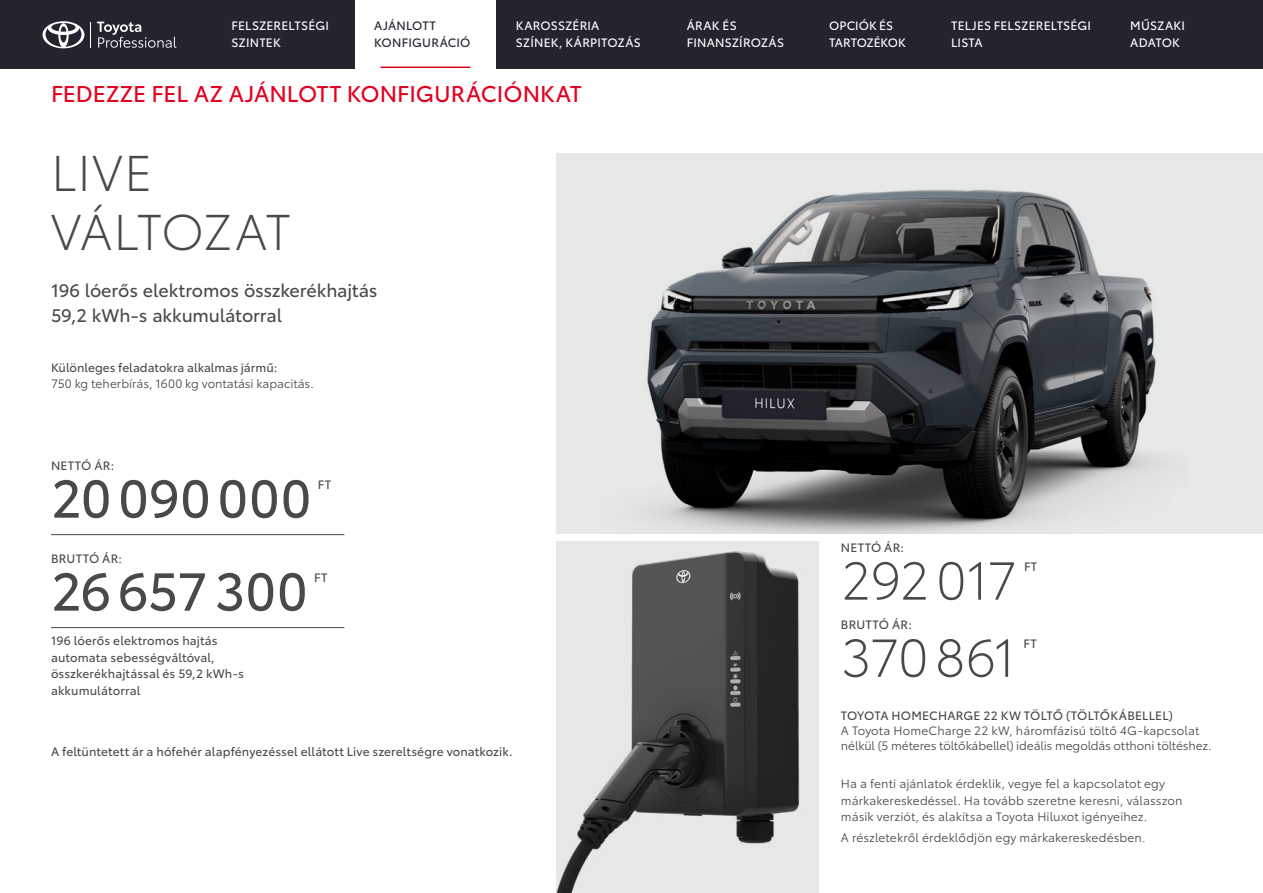
<style>
.page{position:relative;width:1263px;height:893px;background:#fff}
.page>*{position:absolute;margin:0;border:0;box-sizing:border-box;transform-origin:0 0}
.t1{font:52.5px "Toyota Type";letter-spacing:.015em;color:#494948}
.t2{font:300 52.5px "Toyota Type";letter-spacing:-.03em;color:#494948}
.t3{font:300 49.5px/59.4px "Toyota Type";color:#494948}
.t4{font:22.5px "Toyota Type";color:#e3001f}
.t5{font:18px/25.5px "Toyota Type";letter-spacing:-.005em;color:#494948}
.t6{font:12px/16.5px "Toyota Type";letter-spacing:.005em;color:#494948}
.t7{font:12px/16.5px "Toyota Type";letter-spacing:.01em;color:#494948}
.t8{font:12px/16.5px "Toyota Type";letter-spacing:.015em;color:#fff}
.t9{font:12px/16.5px "Toyota Type";letter-spacing:.02em;color:#23242d}
.t10{font:12px/16.5px "Toyota Type";letter-spacing:-.005em;color:#fff}
</style>
<div class="page">
<div style="left:556px;top:153px;width:707px;height:380px;background:#e7e8e8"></div>
<img style="left:647px;top:189px;width:513px;height:344px">
<div style="left:0;top:0;width:1263px;height:68px;background:#23242d"></div>
<svg style="left:97px;top:22px;width:80px;height:26px"></svg>
<svg style="left:90px;top:22px;width:1px;height:26px"></svg>
<svg style="left:43px;top:21px;width:41px;height:27px"></svg>
<div style="left:355px;top:0;width:141px;height:68px;background:#fff"></div>
<hr style="left:381px;top:67px;width:89px;height:1px;background:#e3001f">
<hr style="left:51px;top:534px;width:293px;height:1px;background:#494948">
<hr style="left:51px;top:627px;width:293px;height:1px;background:#494948">
<img style="left:556px;top:542px;width:263px;height:351px">
<p class="t8" style="left:516px;top:17px;width:127px">KAROSSZÉRIA<br>SZÍNEK, KÁRPITOZÁS</p>
<p class="t8" style="left:687px;top:17px;width:99px">ÁRAK ÉS<br>FINANSZÍROZÁS</p>
<p class="t10" style="left:829px;top:17px;width:78px">OPCIÓK ÉS<br>TARTOZÉKOK</p>
<p class="t8" style="left:951px;top:17px;width:142px">TELJES FELSZERELTSÉGI<br>LISTA</p>
<p class="t8" style="left:1130px;top:17px;width:56px">MŰSZAKI<br>ADATOK</p>
<p class="t8" style="left:232px;top:17px;width:99px">FELSZERELTSÉGI<br>SZINTEK</p>
<h3 class="t4" style="left:51px;top:77px;width:532px">FEDEZZE FEL AZ AJÁNLOTT KONFIGURÁCIÓNKAT</h3>
<p class="t9" style="left:374px;top:17px;width:98px">AJÁNLOTT<br>KONFIGURÁCIÓ</p>
<h2 class="t3" style="left:51px;top:140px;width:241px">LIVE<br>VÁLTOZAT</h2>
<h3 class="t5" style="left:51px;top:276px;width:328px">196 lóerős elektromos összkerékhajtás<br>59,2 kWh-s akkumulátorral</h3>
<p class="t7" style="left:51px;top:358px;width:228px">Különleges feladatokra alkalmas jármű:</p>
<p class="t6" style="left:51px;top:375px;width:264px">750 kg teherbírás, 1600 kg vontatási kapacitás.</p>
<p class="t7" style="left:51px;top:456px;width:65px">NETTÓ ÁR:</p>
<h1 class="t1" style="left:51px;top:459px;width:262px">20090000</h1>
<p class="t7" style="left:318px;top:476px;width:15px">FT</p>
<p class="t7" style="left:51px;top:549px;width:73px">BRUTTÓ ÁR:</p>
<h1 class="t1" style="left:51px;top:552px;width:258px">26657300</h1>
<p class="t7" style="left:314px;top:569px;width:15px">FT</p>
<p class="t7" style="left:51px;top:632px;width:194px">196 lóerős elektromos hajtás automata sebességváltóval, összkerékhajtással és 59,2 kWh-s akkumulátorral</p>
<p class="t7" style="left:51px;top:743px;width:463px">A feltüntetett ár a hófehér alapfényezéssel ellátott Live szereltségre vonatkozik.</p>
<p class="t7" style="left:841px;top:538px;width:65px">NETTÓ ÁR:</p>
<h1 class="t2" style="left:841px;top:543px;width:178px">292017</h1>
<p class="t7" style="left:1024px;top:558px;width:15px">FT</p>
<h1 class="t2" style="left:841px;top:620px;width:178px">370 861</h1>
<p class="t7" style="left:1023px;top:635px;width:15px">FT</p>
<p class="t7" style="left:841px;top:615px;width:73px">BRUTTÓ ÁR:</p>
<p class="t7" style="left:841px;top:706px;width:333px">TOYOTA HOMECHARGE 22 KW TÖLTŐ (TÖLTŐKÁBELLEL)</p>
<p class="t6" style="left:841px;top:722px;width:372px;line-height:15px">A Toyota HomeCharge 22 kW, háromfázisú töltő 4G-kapcsolat nélkül (5 méteres töltőkábellel) ideális megoldás otthoni töltéshez.</p>
<p class="t6" style="left:841px;top:775px;width:343px">Ha a fenti ajánlatok érdeklik, vegye fel a kapcsolatot egy márkakereskedéssel. Ha tovább szeretne keresni, válasszon másik verziót, és alakítsa a Toyota Hiluxot igényeihez.</p>
<p class="t6" style="left:841px;top:828px;width:306px">A részletekről érdeklődjön egy márkakereskedésben.</p>
</div>
